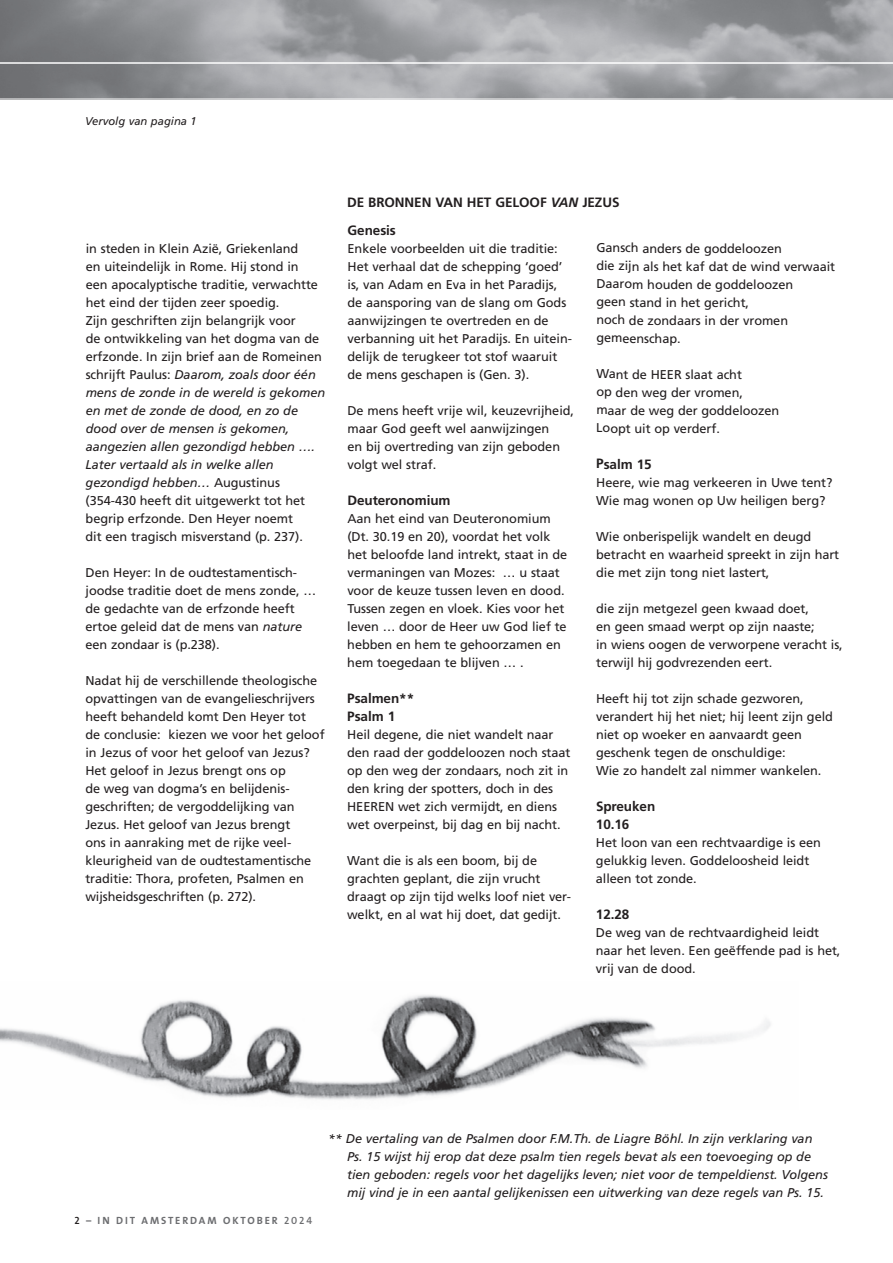
<style>
.page{position:relative;width:893px;height:1263px;background:#fff}
.page>*{position:absolute;margin:0;border:0;box-sizing:border-box;transform-origin:0 0}
.t1{font:700 13.5px/18px "Frutiger";letter-spacing:-.005em;color:#231f20}
.t2{font:12.75px/18px "Frutiger";letter-spacing:-.005em;color:#231f20}
.t3{font:italic 12.75px/18px "Frutiger";letter-spacing:-.005em;color:#231f20}
.t4{font:italic 11.25px "Frutiger";color:#231f20}
.t5{font:700 10.5px "The Mix";letter-spacing:.18em;color:#6c6d70}
.s1{font-style:italic}
.s2{font-family:"The Mix Semi Bold Caps";font-weight:400;color:#231f20}
.s3{font-family:"The Mix Semi Bold Caps";font-weight:400}
</style>
<div class="page">
<img style="left:0;top:995px;width:771px;height:105px">
<p class="t4" style="left:85px;top:117px;width:113px">Vervolg van pagina 1</p>
<p class="t2" style="left:86px;top:240px;width:241px">in steden in Klein Azië, Griekenland<br>en uiteindelijk in Rome. Hij stond in<br>een apocalyptische traditie, verwachtte het eind der tijden zeer spoedig.<br>Zijn geschriften zijn belangrijk voor<br>de ontwikkeling van het dogma van de erfzonde. In zijn brief aan de Romeinen schrijft Paulus: <span class="s1">Daarom, zoals door één mens de zonde in de wereld is gekomen en met de zonde de dood, en zo de dood over de mensen is gekomen, aangezien allen gezondigd hebben ….<br>Later vertaald als in welke allen gezondigd hebben…</span> Augustinus (354-430 heeft dit uitgewerkt tot het begrip erfzonde. Den Heyer noemt<br>dit een tragisch misverstand (p. 237).</p>
<p class="t2" style="left:86px;top:564px;width:232px">Den Heyer: In de oudtestamentisch&shy;joodse traditie doet de mens zonde, … de gedachte van de erfzonde heeft ertoe geleid dat de mens van <span class="s1">nature </span>een zondaar is (p.238).</p>
<p class="t2" style="left:85px;top:672px;width:241px">Nadat hij de verschillende theologische opvattingen van de evangelieschrijvers heeft behandeld komt Den Heyer tot<br>de conclusie: kiezen we voor het geloof in Jezus of voor het geloof van Jezus?<br>Het geloof in Jezus brengt ons op<br>de weg van dogma’s en belijdenis&shy;geschriften; de vergoddelijking van Jezus. Het geloof van Jezus brengt<br>ons in aanraking met de rijke veel&shy;kleurigheid van de oudtestamentische traditie: Thora, profeten, Psalmen en wijsheidsgeschriften (p. 272).</p>
<p class="t1" style="left:347px;top:194px;width:274px">DE BRONNEN VAN HET GELOOF <span class="s1">VAN</span> JEZUS</p>
<p class="t1" style="left:348px;top:222px;width:50px">Genesis</p>
<p class="t2" style="left:348px;top:241px;width:226px">Enkele voorbeelden uit die traditie:<br>Het verhaal dat de schepping ‘goed’ is, van Adam en Eva in het Paradijs, de aansporing van de slang om Gods aanwijzingen te overtreden en de verbanning uit het Paradijs. En uitein&shy;delijk de terugkeer tot stof waaruit de mens geschapen is (Gen. 3).</p>
<p class="t2" style="left:347px;top:403px;width:228px">De mens heeft vrije wil, keuzevrijheid, maar God geeft wel aanwijzingen<br>en bij overtreding van zijn geboden volgt wel straf.</p>
<p class="t1" style="left:347px;top:492px;width:105px">Deuteronomium</p>
<p class="t2" style="left:347px;top:511px;width:221px">Aan het eind van Deuteronomium (Dt. 30.19 en 20), voordat het volk het beloofde land intrekt, staat in de vermaningen van Mozes: … u staat voor de keuze tussen leven en dood.<br>Tussen zegen en vloek. Kies voor het leven … door de Heer uw God lief te hebben en hem te gehoorzamen en hem toegedaan te blijven … .</p>
<p class="t1" style="left:347px;top:690px;width:68px">Psalmen**<br>Psalm 1</p>
<p class="t2" style="left:347px;top:727px;width:225px">Heil degene, die niet wandelt naar den raad der goddeloozen noch staat op den weg der zondaars, noch zit in den kring der spotters, doch in des HEEREN wet zich vermijdt, en diens wet overpeinst, bij dag en bij nacht.</p>
<p class="t2" style="left:347px;top:853px;width:226px">Want die is als een boom, bij de grachten geplant, die zijn vrucht draagt op zijn tijd welks loof niet ver&shy;welkt, en al wat hij doet, dat gedijt.</p>
<p class="t2" style="left:596px;top:240px;width:240px">Gansch anders de goddeloozen<br>die zijn als het kaf dat de wind verwaait<br>Daarom houden de goddeloozen<br>geen stand in het gericht,<br>noch de zondaars in der vromen gemeenschap.</p>
<p class="t2" style="left:596px;top:366px;width:185px">Want de HEER slaat acht<br>op den weg der vromen,<br>maar de weg der goddeloozen<br>Loopt uit op verderf.</p>
<p class="t1" style="left:596px;top:456px;width:57px">Psalm 15</p>
<p class="t2" style="left:596px;top:474px;width:238px">Heere, wie mag verkeeren in Uwe tent?<br>Wie mag wonen op Uw heiligen berg?</p>
<p class="t2" style="left:596px;top:528px;width:245px">Wie onberispelijk wandelt en deugd betracht en waarheid spreekt in zijn hart die met zijn tong niet lastert,</p>
<p class="t2" style="left:596px;top:600px;width:248px">die zijn metgezel geen kwaad doet,<br>en geen smaad werpt op zijn naaste;<br>in wiens oogen de verworpene veracht is, terwijl hij godvrezenden eert.</p>
<p class="t2" style="left:596px;top:690px;width:238px">Heeft hij tot zijn schade gezworen, verandert hij het niet; hij leent zijn geld niet op woeker en aanvaardt geen geschenk tegen de onschuldige:<br>Wie zo handelt zal nimmer wankelen.</p>
<p class="t1" style="left:596px;top:798px;width:61px">Spreuken<br>10.16</p>
<p class="t2" style="left:596px;top:834px;width:226px">Het loon van een rechtvaardige is een gelukkig leven. Goddeloosheid leidt alleen tot zonde.</p>
<p class="t1" style="left:596px;top:906px;width:35px">12.28</p>
<p class="t2" style="left:596px;top:924px;width:246px">De weg van de rechtvaardigheid leidt naar het leven. Een geëffende pad is het, vrij van de dood.</p>
<p class="t5" style="left:75px;top:1217px;width:239px"><span class="s2">2</span> – IN DIT AMSTERDAM OKTOBER <span class="s3">2024</span></p>
<p class="t3" style="left:347px;top:1131px;width:482px;text-indent:-19px">** De vertaling van de Psalmen door F.M.Th. de Liagre Böhl. In zijn verklaring van Ps. 15 wijst hij erop dat deze psalm tien regels bevat als een toevoeging op de tien geboden: regels voor het dagelijks leven; niet voor de tempeldienst. Volgens mij vind je in een aantal gelijkenissen een uitwerking van deze regels van Ps. 15.</p>
</div>
